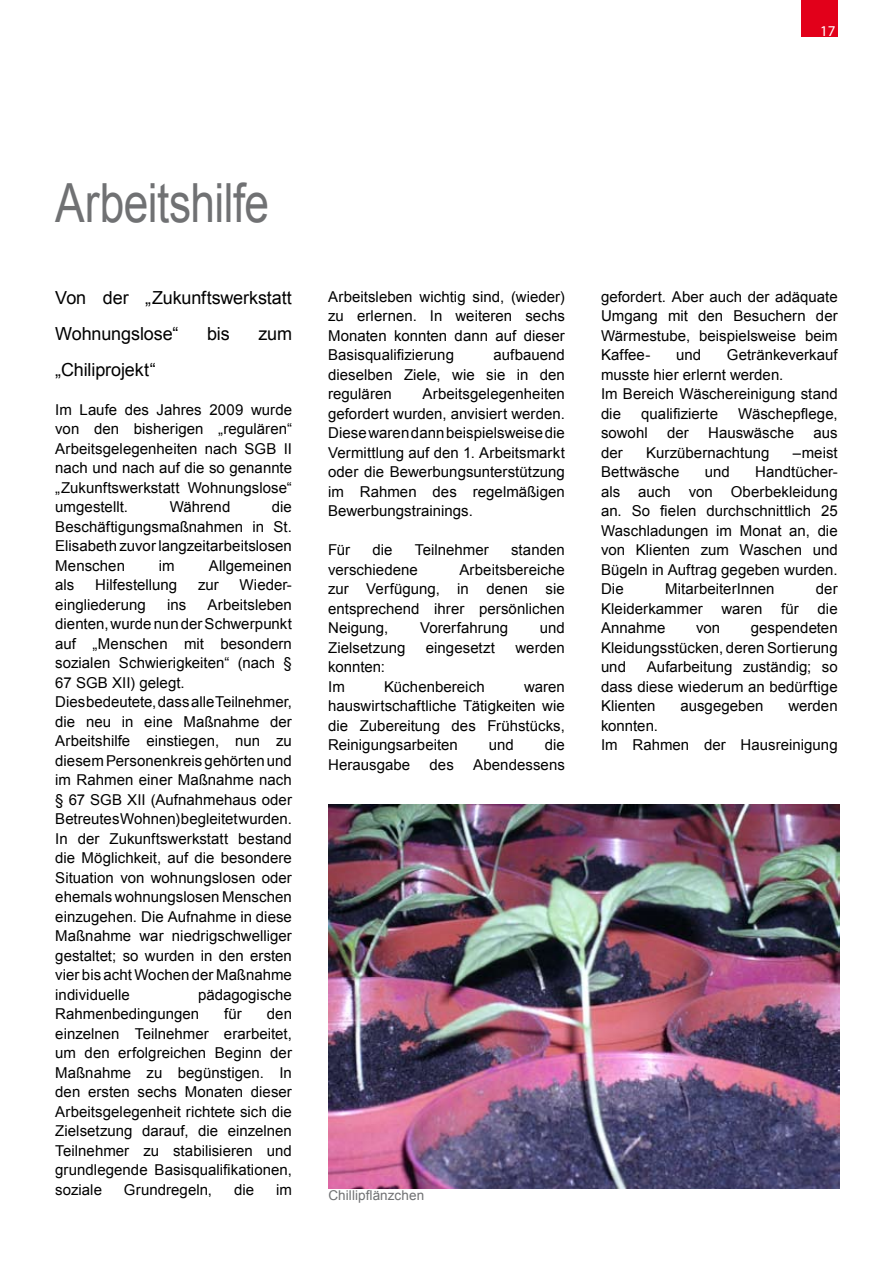
<style>
.page{position:relative;width:893px;height:1263px;background:#fff}
.page>*{position:absolute;margin:0;border:0;box-sizing:border-box;transform-origin:0 0}
.t1{font:54px "Arial";letter-spacing:-.01em;color:#707173;scale:.82 1}
.t2{font:18px/36px "Arial";letter-spacing:-.005em;color:#000}
.t3{font:15px/19.5px "Arial";letter-spacing:.005em;color:#000;text-align:justify}
.t4{font:15px "Myriad Pro";color:#fff}
.t5{font:13.5px "Arial";letter-spacing:.005em;color:#707173}
</style>
<div class="page">
<div style="left:801px;top:0;width:37px;height:36px;background:#e2001a"></div>
<img style="left:328px;top:805px;width:512px;height:383px">
<p class="t4" style="left:820px;top:22px;width:17px">17</p>
<h1 class="t1" style="left:55px;top:168px;width:262px">Arbeitshilfe</h1>
<p class="t2" style="left:55px;top:280px;width:238px">Von der „Zukunftswerkstatt<br>Wohnungslose“</p>
<p class="t2" style="left:207px;top:316px;width:24px">bis</p>
<p class="t2" style="left:258px;top:316px;width:35px">zum</p>
<p class="t2" style="left:55px;top:352px;width:102px">„Chiliprojekt“</p>
<p class="t3" style="left:55px;top:400px;width:238px">Im Laufe des Jahres 2009 wurde von den bisherigen „regulären“ Arbeitsgelegenheiten nach SGB II nach und nach auf die so genannte „Zukunftswerkstatt Wohnungslose“ umgestellt.</p>
<p class="t3" style="left:170px;top:497px;width:62px">Während</p>
<p class="t3" style="left:55px;top:497px;width:238px;text-indent:217px">die Beschäftigungsmaßnahmen in St.<br>Elisabeth zuvor langzeitarbeitslosen Menschen</p>
<p class="t3" style="left:159px;top:556px;width:17px">im</p>
<p class="t3" style="left:209px;top:556px;width:85px">Allgemeinen</p>
<p class="t3" style="left:55px;top:575px;width:21px">als</p>
<p class="t3" style="left:95px;top:575px;width:83px">Hilfestellung</p>
<p class="t3" style="left:198px;top:575px;width:22px">zur</p>
<p class="t3" style="left:240px;top:575px;width:54px">Wieder-</p>
<p class="t3" style="left:55px;top:595px;width:92px">eingliederung</p>
<p class="t3" style="left:167px;top:595px;width:21px">ins</p>
<p class="t3" style="left:55px;top:595px;width:238px;text-align:left;text-indent:152px">Arbeitsleben dienten, wurde nun der Schwerpunkt auf „Menschen mit besondern sozialen Schwierigkeiten“ (nach §<br>67 SGB XII) gelegt.<br>Dies bedeutete, dass alle Teilnehmer, die neu in eine Maßnahme der<br>Arbeitshilfe einstiegen, nun zu diesem Personenkreis gehörten und im Rahmen einer Maßnahme nach § 67 SGB XII (Aufnahmehaus oder<br>Betreutes Wohnen) begleitet wurden.<br>In der Zukunftswerkstatt bestand die Möglichkeit, auf die besondere<br>Situation von wohnungslosen oder ehemals wohnungslosen Menschen einzugehen. Die Aufnahme in diese<br>Maßnahme war niedrigschwelliger gestaltet; so wurden in den ersten vier bis acht Wochen der Maßnahme individuelle</p>
<p class="t3" style="left:55px;top:985px;width:238px;text-indent:143px">pädagogische<br>Rahmenbedingungen</p>
<p class="t3" style="left:224px;top:1004px;width:19px">für</p>
<p class="t3" style="left:55px;top:1004px;width:238px;text-indent:212px">den einzelnen Teilnehmer erarbeitet, um den erfolgreichen Beginn der Maßnahme zu begünstigen. In den ersten sechs Monaten dieser Arbeitsgelegenheit richtete sich die Zielsetzung darauf, die einzelnen Teilnehmer zu stabilisieren und grundlegende Basisqualifikationen, soziale</p>
<p class="t3" style="left:124px;top:1180px;width:90px">Grundregeln,</p>
<p class="t3" style="left:234px;top:1180px;width:22px">die</p>
<p class="t3" style="left:276px;top:1180px;width:17px">im</p>
<p class="t3" style="left:328px;top:287px;width:238px">Arbeitsleben wichtig sind, (wieder) zu erlernen. In weiteren sechs Monaten konnten dann auf dieser Basisqualifizierung</p>
<p class="t3" style="left:328px;top:345px;width:238px;text-indent:165px">aufbauend dieselben Ziele, wie sie in den regulären</p>
<p class="t3" style="left:328px;top:384px;width:238px;text-indent:94px">Arbeitsgelegenheiten gefordert wurden, anvisiert werden.<br>Diese waren dann beispielsweise die Vermittlung auf den 1. Arbeitsmarkt oder die Bewerbungsunterstützung im Rahmen des regelmäßigen Bewerbungstrainings.</p>
<p class="t3" style="left:328px;top:540px;width:24px">Für</p>
<p class="t3" style="left:372px;top:540px;width:22px">die</p>
<p class="t3" style="left:415px;top:540px;width:76px">Teilnehmer</p>
<p class="t3" style="left:511px;top:540px;width:55px">standen</p>
<p class="t3" style="left:328px;top:560px;width:91px">verschiedene</p>
<p class="t3" style="left:328px;top:560px;width:238px;text-indent:131px">Arbeitsbereiche zur Verfügung, in denen sie entsprechend ihrer persönlichen Neigung,</p>
<p class="t3" style="left:420px;top:618px;width:90px">Vorerfahrung</p>
<p class="t3" style="left:540px;top:618px;width:27px">und</p>
<p class="t3" style="left:328px;top:638px;width:79px">Zielsetzung</p>
<p class="t3" style="left:426px;top:638px;width:71px">eingesetzt</p>
<p class="t3" style="left:516px;top:638px;width:51px">werden</p>
<p class="t3" style="left:328px;top:657px;width:58px">konnten:<br>Im</p>
<p class="t3" style="left:384px;top:677px;width:102px">Küchenbereich</p>
<p class="t3" style="left:328px;top:677px;width:238px;text-indent:196px">waren hauswirtschaftliche Tätigkeiten wie die Zubereitung des Frühstücks, Reinigungsarbeiten</p>
<p class="t3" style="left:489px;top:735px;width:27px">und</p>
<p class="t3" style="left:545px;top:735px;width:22px">die</p>
<p class="t3" style="left:328px;top:755px;width:84px">Herausgabe</p>
<p class="t3" style="left:430px;top:755px;width:26px">des</p>
<p class="t3" style="left:473px;top:755px;width:93px">Abendessens</p>
<p class="t5" style="left:328px;top:1186px;width:97px">Chillipflänzchen</p>
<p class="t3" style="left:601px;top:287px;width:238px">gefordert. Aber auch der adäquate Umgang mit den Besuchern der Wärmestube, beispielsweise beim Kaffee-</p>
<p class="t3" style="left:601px;top:345px;width:238px;text-align:left;text-indent:126px">Getränkeverkauf musste hier erlernt werden.<br>Im Bereich Wäschereinigung stand die</p>
<p class="t3" style="left:676px;top:345px;width:27px">und</p>
<p class="t3" style="left:641px;top:404px;width:78px">qualifizierte</p>
<p class="t3" style="left:738px;top:404px;width:101px">Wäschepflege,</p>
<p class="t3" style="left:601px;top:423px;width:48px">sowohl</p>
<p class="t3" style="left:667px;top:423px;width:23px">der</p>
<p class="t3" style="left:708px;top:423px;width:88px">Hauswäsche</p>
<p class="t3" style="left:813px;top:423px;width:26px">aus</p>
<p class="t3" style="left:601px;top:443px;width:23px">der</p>
<p class="t3" style="left:646px;top:443px;width:125px">Kurzübernachtung</p>
<p class="t3" style="left:793px;top:443px;width:46px">–meist</p>
<p class="t3" style="left:601px;top:462px;width:80px">Bettwäsche</p>
<p class="t3" style="left:705px;top:462px;width:27px">und</p>
<p class="t3" style="left:601px;top:462px;width:238px;text-indent:154px">Handtücher&shy;als auch von Oberbekleidung an. So fielen durchschnittlich 25<br>Waschladungen im Monat an, die von Klienten zum Waschen und Bügeln in Auftrag gegeben wurden.<br>Die</p>
<p class="t3" style="left:665px;top:579px;width:111px">MitarbeiterInnen</p>
<p class="t3" style="left:816px;top:579px;width:23px">der</p>
<p class="t3" style="left:601px;top:599px;width:103px">Kleiderkammer</p>
<p class="t3" style="left:721px;top:599px;width:42px">waren</p>
<p class="t3" style="left:781px;top:599px;width:19px">für</p>
<p class="t3" style="left:818px;top:599px;width:22px">die</p>
<p class="t3" style="left:601px;top:618px;width:66px">Annahme</p>
<p class="t3" style="left:696px;top:618px;width:26px">von</p>
<p class="t3" style="left:601px;top:618px;width:238px;text-indent:150px">gespendeten Kleidungsstücken, deren Sortierung und</p>
<p class="t3" style="left:601px;top:657px;width:238px;text-indent:46px">Aufarbeitung zuständig; so dass diese wiederum an bedürftige Klienten</p>
<p class="t3" style="left:680px;top:696px;width:84px">ausgegeben</p>
<p class="t3" style="left:788px;top:696px;width:51px">werden</p>
<p class="t3" style="left:601px;top:716px;width:238px">konnten.<br>Im Rahmen der Hausreinigung</p>
</div>
